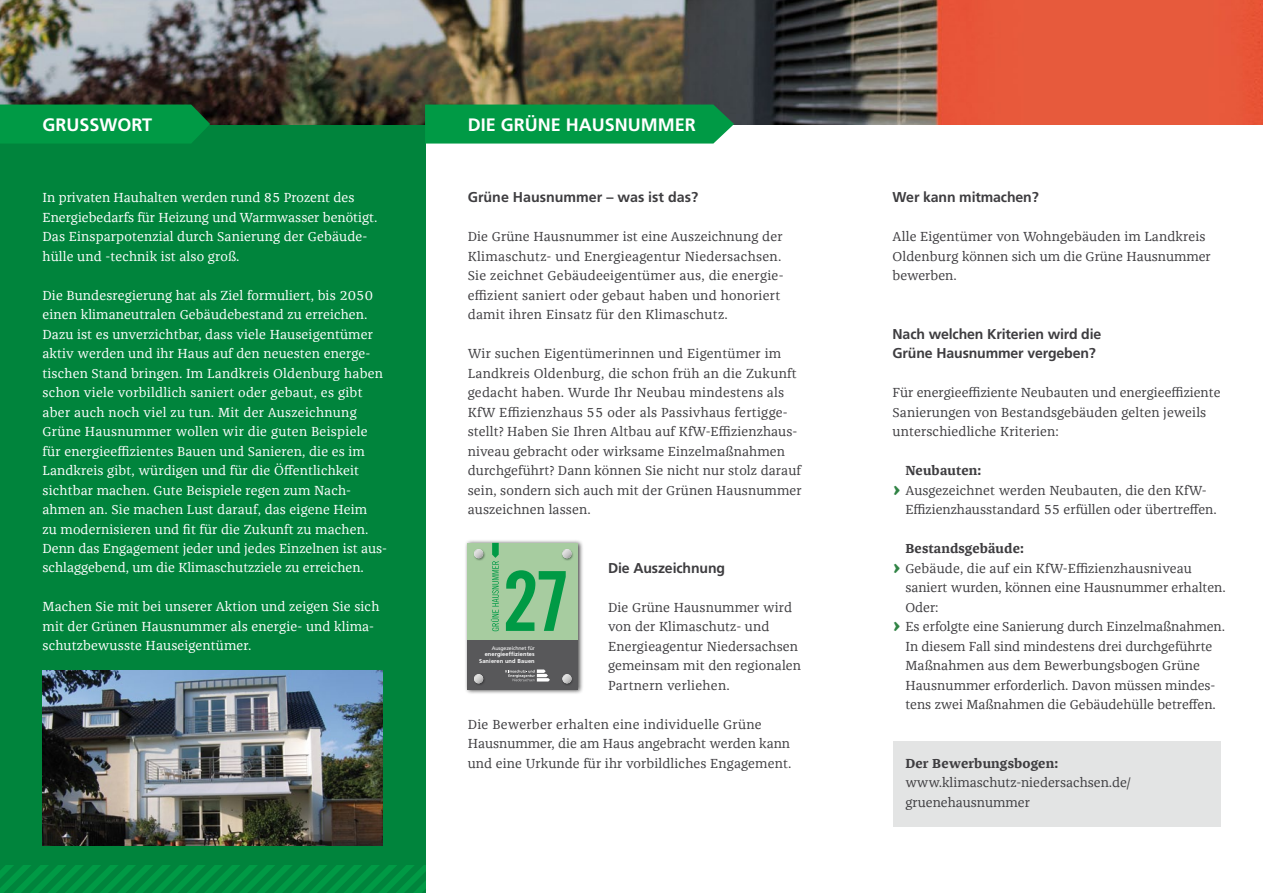
<style>
.page{position:relative;width:1263px;height:893px;background:#fff}
.page>*{position:absolute;margin:0;border:0;box-sizing:border-box;transform-origin:0 0}
.t1{font:82.8px "Trade Gothic LT Bold Cond Twenty";color:#009a45}
.t2{font:700 18px "Frutiger LT";color:#fff}
.t3{font:700 14.25px/19.5px "Frutiger LT";letter-spacing:-.01em;color:#3e3d40}
.t4{font:13.5px/19.5px "Franziska Offc";letter-spacing:.01em;color:#3e3d40}
.t5{font:13.5px/19.5px "Franziska Offc";letter-spacing:.01em;color:#fff}
.t6{font:700 13.5px "Franziska Offc";letter-spacing:.01em;color:#3e3d40}
.t7{font:700 5.7px/6.4px "Frutiger LT";letter-spacing:.02em;color:#fff;text-align:right}
.t8{font:5.25px "Frutiger LT";letter-spacing:-.01em;color:#fff}
.s1{font-weight:700;font-size:24px;color:#308345}
</style>
<div class="page">
<div style="left:892px;top:741px;width:328px;height:85px;background:#e3e4e4"></div>
<div style="left:0;top:0;width:425px;height:893px;background:#00843c"></div>
<svg style="left:0;top:865px;width:425px;height:28px"></svg>
<img style="left:0;top:0;width:1263px;height:124px">
<div style="left:425px;top:105px;width:309px;height:39px;background:#009a45"></div>
<div style="left:0;top:105px;width:210px;height:39px;background:#009a45"></div>
<img style="left:43px;top:670px;width:340px;height:176px">
<div style="left:464px;top:539px;width:119px;height:156px;background:#000;opacity:.75"></div>
<div style="left:468px;top:640px;width:110px;height:50px;background:#58585a"></div>
<div style="left:468px;top:543px;width:110px;height:97px;background:#a7cca0"></div>
<svg style="left:491px;top:543px;width:8px;height:88px"></svg>
<svg style="left:505px;top:669px;width:45px;height:12px"></svg>
<svg style="left:474px;top:549px;width:11px;height:11px"></svg>
<svg style="left:562px;top:549px;width:11px;height:11px"></svg>
<svg style="left:474px;top:674px;width:11px;height:11px"></svg>
<svg style="left:562px;top:674px;width:11px;height:11px"></svg>
<h2 class="t2" style="left:43px;top:114px;width:111px">GruSSwort</h2>
<h2 class="t2" style="left:468px;top:114px;width:229px">Die Grüne Hausnummer</h2>
<p class="t5" style="left:43px;top:188px;width:336px">In privaten Hauhalten werden rund 85 Prozent des Energiebedarfs für Heizung und Warmwasser benötigt.<br>Das Einsparpotenzial durch Sanierung der Gebäude&shy;hülle und -technik ist also groß.</p>
<p class="t5" style="left:43px;top:285px;width:346px">Die Bundesregierung hat als Ziel formuliert, bis 2050 einen klimaneutralen Gebäudebestand zu erreichen.<br>Dazu ist es unverzichtbar, dass viele Hauseigentümer aktiv werden und ihr Haus auf den neuesten energe&shy;tischen Stand bringen. Im Landkreis Oldenburg haben schon viele vorbildlich saniert oder gebaut, es gibt aber auch noch viel zu tun. Mit der Auszeichnung Grüne Hausnummer wollen wir die guten Beispiele für energieeffizientes Bauen und Sanieren, die es im Landkreis gibt, würdigen und für die Öffentlichkeit sichtbar machen. Gute Beispiele regen zum Nach&shy;ahmen an. Sie machen Lust darauf, das eigene Heim<br>zu modernisieren und fit für die Zukunft zu machen.<br>Denn das Engagement jeder und jedes Einzelnen ist aus&shy;schlaggebend, um die Klimaschutzziele zu erreichen.</p>
<p class="t5" style="left:43px;top:597px;width:338px">Machen Sie mit bei unserer Aktion und zeigen Sie sich mit der Grünen Hausnummer als energie- und klima&shy;schutzbewusste Hauseigentümer.</p>
<p class="t3" style="left:468px;top:187px;width:232px">Grüne Hausnummer – was ist das?</p>
<p class="t4" style="left:468px;top:227px;width:316px">Die Grüne Hausnummer ist eine Auszeichnung der Klimaschutz- und Energieagentur Niedersachsen.<br>Sie zeichnet Gebäudeeigentümer aus, die energie&shy;effizient saniert oder gebaut haben und honoriert damit ihren Einsatz für den Klimaschutz.</p>
<p class="t4" style="left:468px;top:344px;width:336px">Wir suchen Eigentümerinnen und Eigentümer im Landkreis Oldenburg, die schon früh an die Zukunft gedacht haben. Wurde Ihr Neubau mindestens als KfW Effizienzhaus 55 oder als Passivhaus fertigge&shy;stellt? Haben Sie Ihren Altbau auf KfW-Effizienzhaus&shy;niveau gebracht oder wirksame Einzelmaßnahmen durchgeführt? Dann können Sie nicht nur stolz darauf sein, sondern sich auch mit der Grünen Hausnummer auszeichnen lassen.</p>
<p class="t3" style="left:608px;top:558px;width:119px">Die Auszeichnung</p>
<p class="t4" style="left:608px;top:597px;width:195px">Die Grüne Hausnummer wird von der Klimaschutz- und<br>Energieagentur Niedersachsen gemeinsam mit den regionalen<br>Partnern verliehen.</p>
<p class="t4" style="left:468px;top:714px;width:325px">Die Bewerber erhalten eine individuelle Grüne<br>Hausnummer, die am Haus angebracht werden kann und eine Urkunde für ihr vorbildliches Engagement.</p>
<h1 class="t1" style="left:502px;top:551px;width:70px">27</h1>
<p class="t8" style="left:492px;top:645px;width:45px">Ausgezeichnet für</p>
<p class="t7" style="left:479px;top:651px;width:57px">energieeffizientes<br>Sanieren und Bauen</p>
<p class="t3" style="left:892px;top:187px;width:148px">Wer kann mitmachen?</p>
<p class="t4" style="left:892px;top:227px;width:320px">Alle Eigentümer von Wohngebäuden im Landkreis<br>Oldenburg können sich um die Grüne Hausnummer bewerben.</p>
<p class="t3" style="left:892px;top:324px;width:210px">Nach welchen Kriterien wird die<br>Grüne Hausnummer vergeben?</p>
<p class="t4" style="left:892px;top:383px;width:329px">Für energieeffiziente Neubauten und energieeffiziente<br>Sanierungen von Bestandsgebäuden gelten jeweils unterschiedliche Kriterien:</p>
<p class="t6" style="left:905px;top:463px;width:78px">Neubauten:</p>
<p class="t4" style="left:892px;top:480px;width:316px"><span class="s1">›</span> Ausgezeichnet werden Neubauten, die den KfW-</p>
<p class="t4" style="left:905px;top:500px;width:313px">Effizienzhausstandard 55 erfüllen oder übertreffen.</p>
<p class="t6" style="left:905px;top:541px;width:120px">Bestandsgebäude:</p>
<p class="t4" style="left:892px;top:558px;width:301px"><span class="s1">›</span> Gebäude, die auf ein KfW-Effizienzhausniveau</p>
<p class="t4" style="left:905px;top:578px;width:322px">saniert wurden, können eine Hausnummer erhalten.</p>
<p class="t4" style="left:905px;top:597px;width:35px">Oder:</p>
<p class="t4" style="left:892px;top:617px;width:334px"><span class="s1">›</span> Es erfolgte eine Sanierung durch Einzelmaßnahmen.</p>
<p class="t4" style="left:905px;top:636px;width:309px">In diesem Fall sind mindestens drei durchgeführte</p>
<p class="t4" style="left:905px;top:656px;width:296px">Maßnahmen aus dem Bewerbungsbogen Grüne</p>
<p class="t4" style="left:905px;top:675px;width:312px">Hausnummer erforderlich. Davon müssen mindes-</p>
<p class="t4" style="left:905px;top:695px;width:312px">tens zwei Maßnahmen die Gebäudehülle betreffen.</p>
<p class="t6" style="left:905px;top:755px;width:154px">Der Bewerbungsbogen:</p>
<p class="t4" style="left:905px;top:773px;width:227px">www.klimaschutz-niedersachsen.de/ gruenehausnummer</p>
</div>
